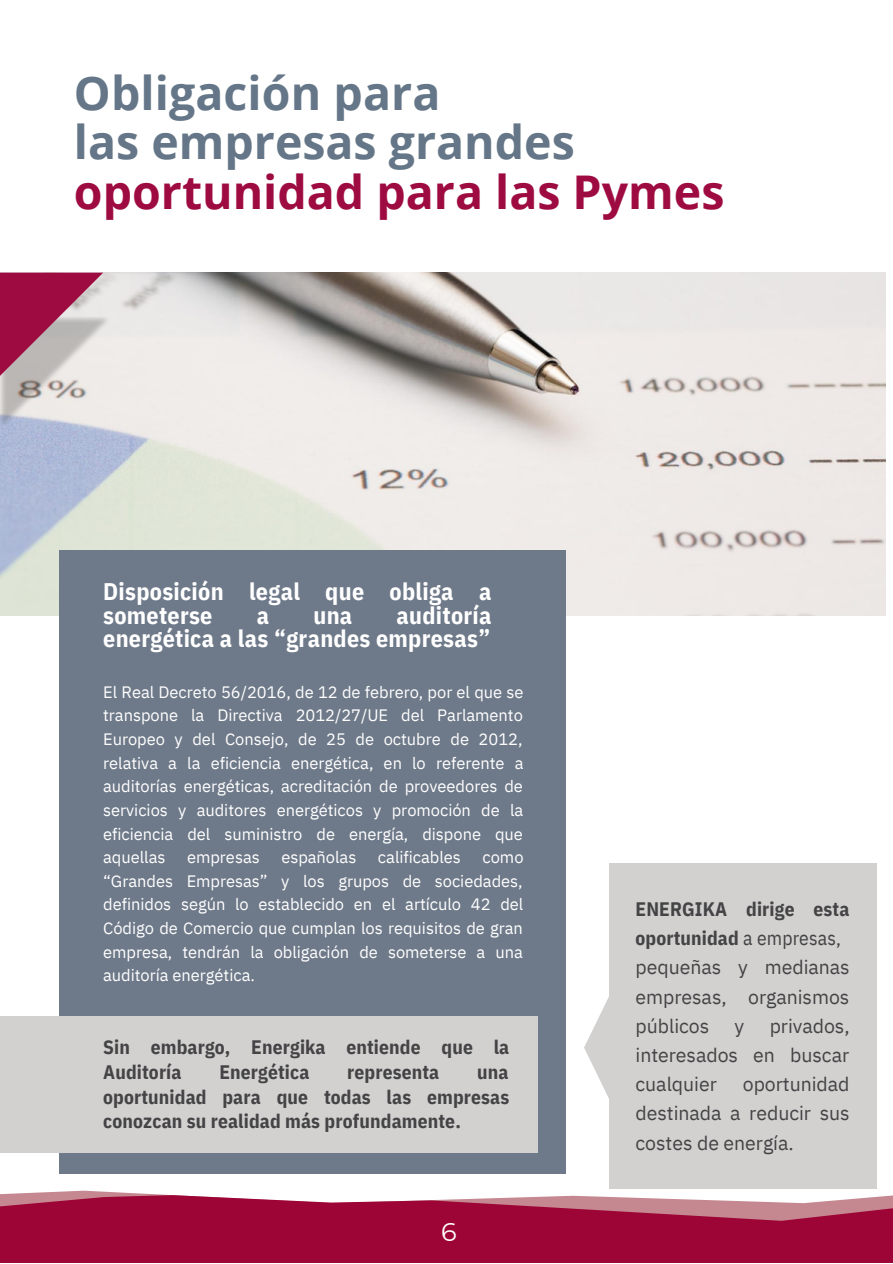
<style>
.page{position:relative;width:893px;height:1264px;background:#fff}
.page>*{position:absolute;margin:0;border:0;box-sizing:border-box;transform-origin:0 0}
.t1{font:700 46.5px/49.5px "Open Sans";color:#647687}
.t2{font:700 46.5px "Open Sans";color:#9e0b40}
.t3{font:25.65px "Montserrat";color:#fff}
.t4{font:700 24px/23.5px "IBM Plex Sans Cond";letter-spacing:.01em;color:#fff}
.t5{font:700 19.5px/24.8px "IBM Plex Sans Cond";letter-spacing:.005em;color:#444345}
.t6{font:19.5px/29.2px "IBM Plex Sans";color:#444345;text-align:justify}
.t7{font:16.5px/23.5px "IBM Plex Sans";color:#fff;text-align:justify}
.s1{font-weight:400}
</style>
<div class="page">
<img style="left:0;top:273px;width:885px;height:342px">
<img style="left:0;top:315px;width:109px;height:112px">
<svg style="left:0;top:273px;width:103px;height:103px;background:#b66c85"></svg>
<div style="left:609px;top:863px;width:267px;height:325px;background:#d2d1d0"></div>
<svg style="left:0;top:1190px;width:168px;height:5px"></svg>
<svg style="left:0;top:1195px;width:892px;height:67px;background:#a7204b"></svg>
<div style="left:59px;top:550px;width:506px;height:623px;background:#6e7989"></div>
<div style="left:0;top:1016px;width:537px;height:136px;background:#d2d1d0"></div>
<svg style="left:584px;top:997px;width:25px;height:101px"></svg>
<h1 class="t1" style="left:74px;top:67px;width:502px">Obligación para<br>las empresas grandes</h1>
<h1 class="t2" style="left:74px;top:159px;width:652px">oportunidad para las Pymes</h1>
<h3 class="t4" style="left:103px;top:579px;width:389px">Disposición legal que obliga a someterse</h3>
<h3 class="t4" style="left:103px;top:603px;width:390px;text-align:right">auditoría<br>energética a las “grandes empresas”</h3>
<h3 class="t4" style="left:257px;top:603px;width:14px">a</h3>
<h3 class="t4" style="left:313px;top:603px;width:40px">una</h3>
<p class="t7" style="left:103px;top:680px;width:422px">El Real Decreto 56/2016, de 12 de febrero, por el que se transpone la Directiva 2012/27/UE del Parlamento Europeo y del Consejo, de 25 de octubre de 2012, relativa a la eficiencia energética, en lo referente a auditorías energéticas, acreditación de proveedores de servicios y auditores energéticos y promoción de la eficiencia del suministro de energía, dispone que aquellas</p>
<p class="t7" style="left:187px;top:845px;width:74px">empresas</p>
<p class="t7" style="left:281px;top:845px;width:77px">españolas</p>
<p class="t7" style="left:378px;top:845px;width:84px">calificables</p>
<p class="t7" style="left:103px;top:845px;width:422px;text-indent:379px">como “Grandes Empresas” y los grupos de sociedades, definidos según lo establecido en el artículo 42 del Código de Comercio que cumplan los requisitos de gran empresa, tendrán la obligación de someterse a una auditoría energética.</p>
<p class="t5" style="left:103px;top:1034px;width:407px">Sin embargo, Energika entiende que la<br>Auditoría</p>
<p class="t5" style="left:219px;top:1059px;width:92px">Energética</p>
<p class="t5" style="left:347px;top:1059px;width:94px">representa</p>
<p class="t5" style="left:103px;top:1059px;width:407px;text-align:justify;text-indent:374px">una oportunidad para que todas las empresas conozcan su realidad más profundamente.</p>
<h2 class="t3" style="left:441px;top:1215px;width:17px">6</h2>
<p class="t5" style="left:635px;top:893px;width:215px;line-height:29.2px">ENERGIKA dirige esta oportunidad <span class="s1">a empresas,</span></p>
<p class="t6" style="left:635px;top:952px;width:216px">pequeñas y medianas empresas, organismos públicos</p>
<p class="t6" style="left:635px;top:1010px;width:216px;text-indent:134px">privados, interesados en buscar cualquier</p>
<p class="t6" style="left:734px;top:1010px;width:11px">y</p>
<p class="t6" style="left:635px;top:1069px;width:216px;text-indent:107px">oportunidad destinada a reducir sus costes de energía.</p>
</div>
